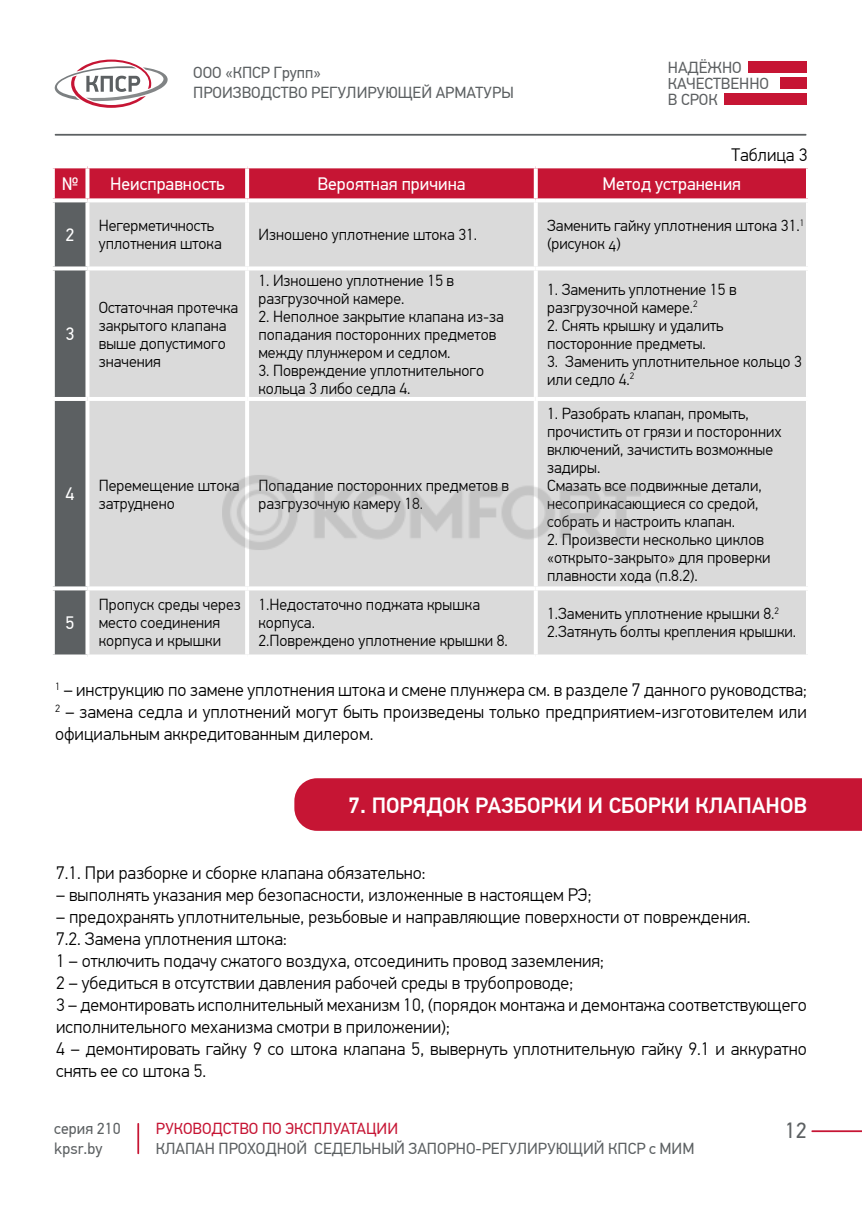
<style>
.page{position:relative;width:862px;height:1214px;background:#fff}
.page>*{position:absolute;margin:0;border:0;box-sizing:border-box;transform-origin:0 0}
.t1{font:500 22px "PF Din Text Pro";color:#fff}
.t2{font:22px "PF Din Text Pro";color:#5c6062}
.t3{font:300 18px/22px "PF Din Text Pro";color:#000;text-align:justify}
.t4{font:18px "PF Din Text Pro";color:#fff}
.t5{font:300 16px/18px "PF Din Text Pro";color:#000}
.t6{font:16px/20px "PF Din Text Pro";color:#5c6062}
.t7{font:16px "PF Din Text Pro";color:#c61534}
.t8{font:16px/16px "PF Din Text Pro";color:#5d6062}
</style>
<div class="page">
<div style="left:780px;top:78px;width:26px;height:11px;background:#c61534"></div>
<svg style="left:55px;top:60px;width:113px;height:48px"></svg>
<div style="left:747px;top:62px;width:59px;height:11px;background:#c61534"></div>
<div style="left:724px;top:94px;width:82px;height:11px;background:#c61534"></div>
<hr style="left:137px;top:1122px;width:2px;height:31px;background:#c61534">
<hr style="left:55px;top:134px;width:751px;height:2px;background:#5c6062">
<svg style="left:55px;top:168px;width:751px;height:486px;background:#9f3347"></svg>
<div style="left:89px;top:202px;width:717px;height:452px;background:#dadada"></div>
<svg style="left:53px;top:168px;width:2px;height:30px"></svg>
<svg style="left:85px;top:168px;width:4px;height:30px"></svg>
<svg style="left:245px;top:168px;width:4px;height:30px"></svg>
<svg style="left:534px;top:168px;width:4px;height:30px"></svg>
<svg style="left:53px;top:198px;width:34px;height:4px"></svg>
<svg style="left:53px;top:202px;width:2px;height:64px"></svg>
<svg style="left:87px;top:198px;width:160px;height:4px"></svg>
<svg style="left:85px;top:202px;width:4px;height:64px"></svg>
<svg style="left:247px;top:198px;width:289px;height:4px"></svg>
<hr style="left:245px;top:202px;width:4px;height:64px;background:#fff">
<svg style="left:536px;top:198px;width:272px;height:4px"></svg>
<hr style="left:534px;top:202px;width:4px;height:64px;background:#fff">
<svg style="left:53px;top:266px;width:34px;height:4px"></svg>
<svg style="left:53px;top:270px;width:2px;height:127px"></svg>
<svg style="left:87px;top:266px;width:160px;height:4px"></svg>
<svg style="left:85px;top:270px;width:4px;height:127px"></svg>
<svg style="left:247px;top:266px;width:289px;height:4px"></svg>
<hr style="left:245px;top:270px;width:4px;height:127px;background:#fff">
<svg style="left:536px;top:266px;width:270px;height:4px"></svg>
<hr style="left:534px;top:270px;width:4px;height:127px;background:#fff">
<hr style="left:51px;top:397px;width:36px;height:4px;background:#fff">
<svg style="left:54px;top:401px;width:1px;height:185px"></svg>
<hr style="left:87px;top:397px;width:160px;height:4px;background:#fff">
<svg style="left:85px;top:401px;width:4px;height:185px"></svg>
<hr style="left:247px;top:397px;width:289px;height:4px;background:#fff">
<hr style="left:245px;top:401px;width:4px;height:185px;background:#fff">
<hr style="left:536px;top:397px;width:274px;height:4px;background:#fff">
<hr style="left:534px;top:401px;width:4px;height:185px;background:#fff">
<svg style="left:53px;top:586px;width:34px;height:4px"></svg>
<svg style="left:53px;top:590px;width:2px;height:64px"></svg>
<svg style="left:87px;top:586px;width:160px;height:4px"></svg>
<svg style="left:85px;top:590px;width:4px;height:64px"></svg>
<svg style="left:247px;top:586px;width:289px;height:4px"></svg>
<hr style="left:245px;top:590px;width:4px;height:64px;background:#fff">
<svg style="left:536px;top:586px;width:270px;height:4px"></svg>
<hr style="left:534px;top:590px;width:4px;height:64px;background:#fff">
<svg style="left:53px;top:654px;width:34px;height:1px"></svg>
<svg style="left:87px;top:654px;width:159px;height:3px"></svg>
<svg style="left:247px;top:654px;width:289px;height:1px"></svg>
<svg style="left:537px;top:654px;width:269px;height:1px"></svg>
<div style="left:294px;top:778px;width:568px;height:52px;background:#c61534"></div>
<svg style="left:811px;top:1130px;width:51px;height:1px"></svg>
<img style="left:215px;top:465px;width:431px;height:94px">
<p class="t6" style="left:193px;top:63px;width:322px">ООО «КПСР Групп»<br>ПРОИЗВОДСТВО РЕГУЛИРУЮЩЕЙ АРМАТУРЫ</p>
<p class="t8" style="left:668px;top:59px;width:103px">НАДЁЖНО<br>КАЧЕСТВЕННО<br>В СРОК</p>
<p class="t3" style="left:731px;top:144px;width:77px">Таблица 3</p>
<p class="t4" style="left:62px;top:173px;width:18px">№</p>
<p class="t4" style="left:110px;top:173px;width:116px">Неисправность</p>
<p class="t4" style="left:317px;top:173px;width:150px">Вероятная причина</p>
<p class="t4" style="left:602px;top:173px;width:140px">Метод устранения</p>
<p class="t4" style="left:66px;top:224px;width:10px">2</p>
<p class="t5" style="left:99px;top:217px;width:124px">Негерметичность уплотнения штока</p>
<p class="t5" style="left:258px;top:226px;width:220px">Изношено уплотнение штока 31.</p>
<p class="t5" style="left:547px;top:217px;width:259px">Заменить гайку уплотнения штока 31.<sup>1 </sup>(рисунок 4)</p>
<p class="t4" style="left:66px;top:323px;width:10px">3</p>
<p class="t5" style="left:99px;top:298px;width:141px">Остаточная протечка закрытого клапана выше допустимого значения</p>
<p class="t5" style="left:258px;top:271px;width:197px">1. Изношено уплотнение 15 в разгрузочной камере.</p>
<p class="t5" style="left:258px;top:307px;width:247px">2. Неполное закрытие клапана из-за попадания посторонних предметов между плунжером и седлом.</p>
<p class="t5" style="left:258px;top:361px;width:227px">3. Повреждение уплотнительного кольца 3 либо седла 4.</p>
<p class="t4" style="left:66px;top:483px;width:10px">4</p>
<p class="t5" style="left:99px;top:476px;width:142px">Перемещение штока затруднено</p>
<p class="t5" style="left:258px;top:476px;width:252px">Попадание посторонних предметов в разгрузочную камеру 18.</p>
<p class="t5" style="left:547px;top:280px;width:191px">1. Заменить уплотнение 15 в разгрузочной камере.<sup>2</sup></p>
<p class="t5" style="left:547px;top:316px;width:178px">2. Снять крышку и удалить посторонние предметы.</p>
<p class="t5" style="left:547px;top:352px;width:256px">3. Заменить уплотнительное кольцо 3 или седло 4.<sup>2</sup></p>
<p class="t5" style="left:547px;top:404px;width:236px">1. Разобрать клапан, промыть, прочистить от грязи и посторонних включений, зачистить возможные задиры.<br>Смазать все подвижные детали, несоприкасающиеся со средой, собрать и настроить клапан.</p>
<p class="t5" style="left:547px;top:530px;width:225px">2. Произвести несколько циклов «открыто-закрыто» для проверки плавности хода (п.8.2).</p>
<p class="t5" style="left:99px;top:596px;width:143px">Пропуск среды через место соединения корпуса и крышки</p>
<p class="t5" style="left:258px;top:596px;width:251px">1.Недостаточно поджата крышка корпуса.<br>2.Повреждено уплотнение крышки 8.</p>
<p class="t5" style="left:547px;top:605px;width:250px">1.Заменить уплотнение крышки 8.<sup>2<br></sup>2.Затянуть болты крепления крышки.</p>
<p class="t3" style="left:55px;top:678px;width:753px"><sup>1</sup> – инструкцию по замене уплотнения штока и смене плунжера см. в разделе 7 данного руководства; <sup>2</sup> – замена седла и уплотнений могут быть произведены только предприятием-изготовителем или официальным аккредитованным дилером.</p>
<p class="t4" style="left:66px;top:612px;width:10px">5</p>
<h1 class="t1" style="left:349px;top:791px;width:460px">7. ПОРЯДОК РАЗБОРКИ И СБОРКИ КЛАПАНОВ</h1>
<p class="t3" style="left:56px;top:861px;width:371px">7.1. При разборке и сборке клапана обязательно:</p>
<p class="t3" style="left:56px;top:883px;width:537px">– выполнять указания мер безопасности, изложенные в настоящем РЭ;</p>
<p class="t3" style="left:56px;top:905px;width:752px;text-align:left">– предохранять уплотнительные, резьбовые и направляющие поверхности от повреждения.<br>7.2. Замена уплотнения штока:<br>1 – отключить подачу сжатого воздуха, отсоединить провод заземления;<br>2 – убедиться в отсутствии давления рабочей среды в трубопроводе;<br>3 – демонтировать исполнительный механизм 10, (порядок монтажа и демонтажа соответствующего исполнительного механизма смотри в приложении);<br>4 – демонтировать гайку 9 со штока клапана 5, вывернуть уплотнительную гайку 9.1 и аккуратно снять ее со штока 5.</p>
<p class="t6" style="left:54px;top:1118px;width:68px">серия 210 kpsr.by</p>
<p class="t7" style="left:156px;top:1118px;width:244px">РУКОВОДСТВО ПО ЭКСПЛУАТАЦИИ</p>
<p class="t6" style="left:156px;top:1138px;width:540px">КЛАПАН ПРОХОДНОЙ СЕДЕЛЬНЫЙ ЗАПОРНО-РЕГУЛИРУЮЩИЙ КПСР с МИМ</p>
<h1 class="t2" style="left:785px;top:1117px;width:23px">12</h1>
</div>
